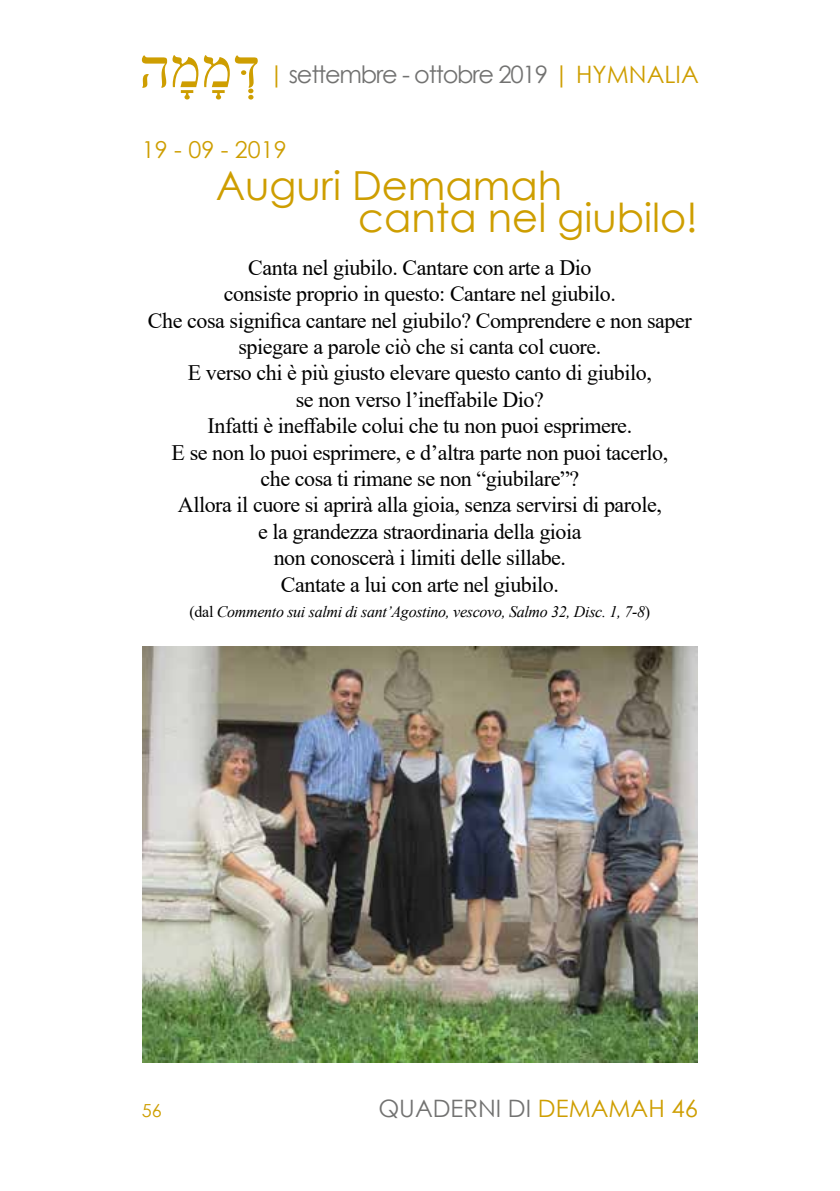
<style>
.page{position:relative;width:840px;height:1191px;background:#fff}
.page>*{position:absolute;margin:0;border:0;box-sizing:border-box;transform-origin:0 0}
.t1{font:40px/32px "Century Gothic";color:#ce9e01}
.t2{font:24px "Century Gothic";letter-spacing:-.05em;color:#727271}
.t3{font:24px "Century Gothic";color:#727271}
.t4{font:23.4px "Century Gothic";color:#ce9e01}
.t5{font:22px/26.4px "Times New Roman";letter-spacing:-.02em;color:#000;text-align:center}
.t6{font:18px "Century Gothic";color:#ce9e01}
.t7{font:italic 16px "Times New Roman";letter-spacing:-.02em;color:#000}
.s1{color:#ce9e01}
.s2{font-style:normal}
</style>
<div class="page">
<svg style="left:204px;top:55px;width:53px;height:45px"></svg>
<svg style="left:142px;top:55px;width:56px;height:44px"></svg>
<img style="left:142px;top:646px;width:555px;height:417px">
<p class="t2" style="left:268px;top:58px;width:431px"><span class="s1">|</span> settembre - ottobre 2019 <span class="s1">| HYMNALIA</span></p>
<p class="t4" style="left:142px;top:134px;width:146px">19 - 09 - 2019</p>
<h1 class="t1" style="left:358px;top:169px;width:341px;text-indent:-142px">Auguri Demamah<br>canta nel giubilo!</h1>
<p class="t5" style="left:148px;top:253px;width:545px">Canta nel giubilo. Cantare con arte a Dio<br>consiste proprio in questo: Cantare nel giubilo.<br>Che cosa significa cantare nel giubilo? Comprendere e non saper spiegare a parole ciò che si canta col cuore.<br>E verso chi è più giusto elevare questo canto di giubilo,<br>se non verso l’ineffabile Dio?<br>Infatti è ineffabile colui che tu non puoi esprimere.<br>E se non lo puoi esprimere, e d’altra parte non puoi tacerlo,<br>che cosa ti rimane se non “giubilare”?<br>Allora il cuore si aprirà alla gioia, senza servirsi di parole,<br>e la grandezza straordinaria della gioia<br>non conoscerà i limiti delle sillabe.<br>Cantate a lui con arte nel giubilo.</p>
<p class="t7" style="left:189px;top:600px;width:462px"><span class="s2">(dal</span> Commento sui salmi di sant’Agostino, vescovo, Salmo 32, Disc. 1, 7-8<span class="s2">)</span></p>
<p class="t6" style="left:142px;top:1097px;width:21px">56</p>
<p class="t3" style="left:378px;top:1091px;width:321px">QUADERNI DI <span class="s1">DEMAMAH 46</span></p>
</div>
